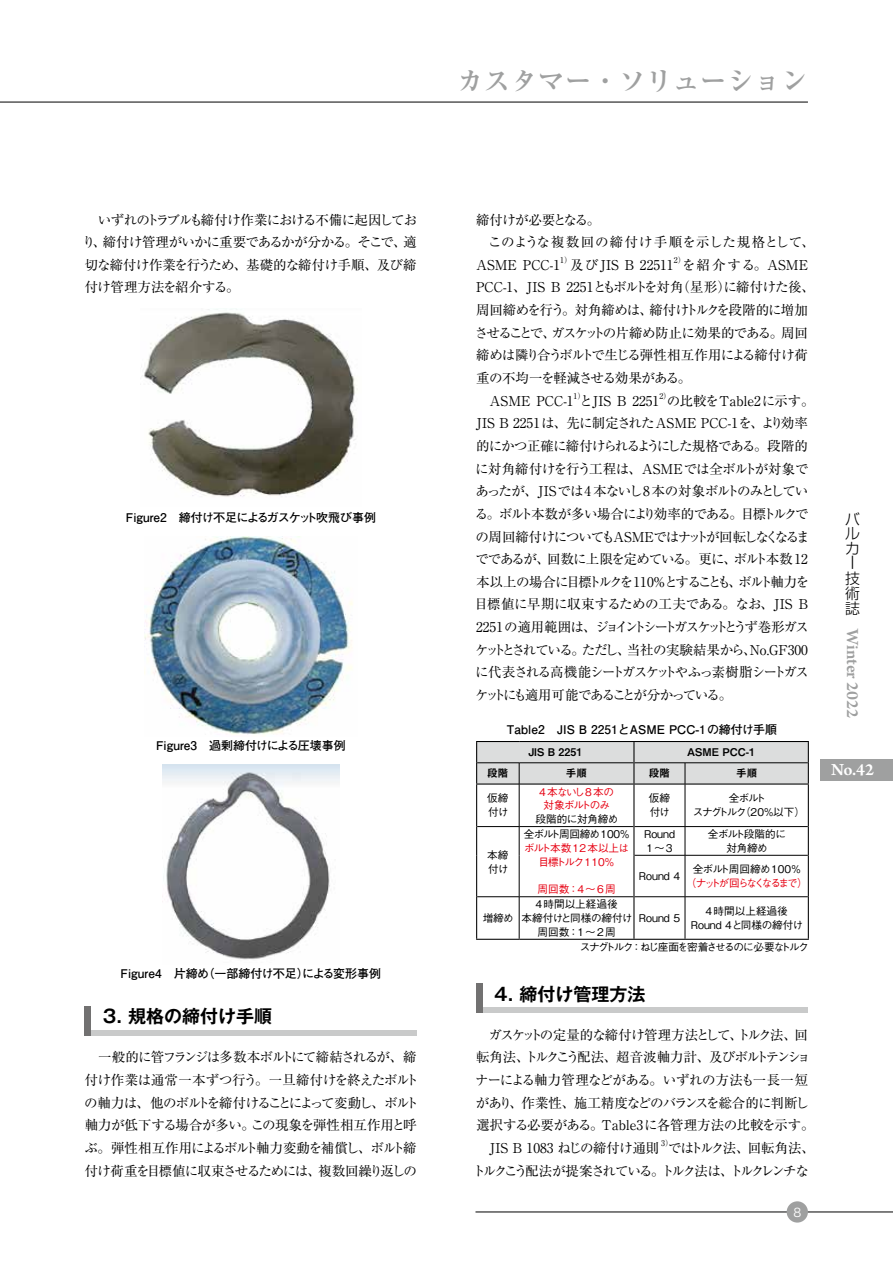
<style>
.page{position:relative;width:893px;height:1263px;background:#fff}
.page>*{position:absolute;margin:0;border:0;box-sizing:border-box;transform-origin:0 0}
.t1{font:700 27px "Ryumin Pro";color:#9fa0a0}
.t2{font:700 18px "Gothic MB101 Pro De";color:#000}
.t3{font:600 18px "Arno Pro";color:#9fa0a0}
.t4{font:600 18px "Arno Pro";color:#fff}
.t5{font:300 14.85px/14.7px "Shin Go Pro";color:#000}
.t6{font:13.5px/22.6px "Ryumin Pro";letter-spacing:-.055em;color:#000}
.t7{font:13.5px "Ryumin Pro";color:#000}
.t8{font:13.5px "Ryumin Pro";letter-spacing:-.03em;color:#000}
.t9{font:13.5px/22.6px "Ryumin Pro";letter-spacing:-.145em;color:#000}
.t10{font:13.5px "Ryumin Pro";letter-spacing:-.09em;color:#000}
.t11{font:13.5px "Ryumin Pro";letter-spacing:-.105em;color:#000}
.t12{font:13.5px "Ryumin Pro";letter-spacing:-.08em;color:#000}
.t13{font:13.5px "Ryumin Pro";letter-spacing:-.095em;color:#000}
.t14{font:13.5px "Ryumin Pro";letter-spacing:.03em;color:#000}
.t15{font:13.5px "Ryumin Pro";letter-spacing:.05em;color:#000}
.t16{font:700 12px "Futo Go B101 Pro";color:#000}
.t17{font:12px "Hira Kaku Pro W3";color:#fff}
.t18{font:500 10.65px/13.8px "Gothic BBB Pro";letter-spacing:-.03em;color:#000}
.t19{font:500 10.65px/13.8px "Gothic BBB Pro";color:#000;text-align:center}
.t20{font:500 10.65px/13.8px "Gothic BBB Pro";letter-spacing:-.14em;color:#000;text-align:center}
.t21{font:10.65px "Midashi Go Pro MB31";color:#000}
.t22{font:500 10.65px/13.8px "Gothic BBB Pro";letter-spacing:-.08em;color:#e60012;text-align:center}
.t23{font:500 10.65px/13.8px "Gothic BBB Pro";color:#e60012;text-align:center}
.t24{font:500 10.65px "Gothic BBB Pro";letter-spacing:-.195em;color:#e60012}
.t25{font:7.8px "Ryumin Pro";color:#000}
</style>
<div class="page">
<div style="left:476px;top:1008px;width:332px;height:5px;background:#c9caca"></div>
<div style="left:476px;top:983px;width:6px;height:30px;background:#727171"></div>
<div style="left:85px;top:1030px;width:331px;height:6px;background:#c9caca"></div>
<div style="left:85px;top:1006px;width:6px;height:30px;background:#727171"></div>
<hr style="left:808px;top:784px;width:1px;height:42px;background:#000">
<svg style="left:808px;top:826px;width:1px;height:29px"></svg>
<hr style="left:808px;top:855px;width:1px;height:42px;background:#000">
<hr style="left:808px;top:897px;width:1px;height:42px;background:#000">
<hr style="left:477px;top:826px;width:42px;height:1px;background:#000">
<hr style="left:519px;top:826px;width:114px;height:1px;background:#000">
<hr style="left:634px;top:826px;width:51px;height:1px;background:#000">
<hr style="left:685px;top:826px;width:123px;height:1px;background:#000">
<hr style="left:634px;top:855px;width:51px;height:1px;background:#000">
<hr style="left:685px;top:855px;width:123px;height:1px;background:#000">
<hr style="left:477px;top:896px;width:42px;height:1px;background:#000">
<hr style="left:519px;top:896px;width:114px;height:1px;background:#000">
<hr style="left:634px;top:896px;width:51px;height:1px;background:#000">
<hr style="left:685px;top:896px;width:123px;height:1px;background:#000">
<hr style="left:519px;top:784px;width:1px;height:42px;background:#000">
<hr style="left:685px;top:784px;width:1px;height:42px;background:#000">
<svg style="left:519px;top:827px;width:1px;height:28px"></svg>
<svg style="left:685px;top:827px;width:1px;height:28px"></svg>
<hr style="left:519px;top:855px;width:1px;height:41px;background:#000">
<hr style="left:685px;top:855px;width:1px;height:41px;background:#000">
<hr style="left:519px;top:897px;width:1px;height:42px;background:#000">
<hr style="left:685px;top:897px;width:1px;height:42px;background:#000">
<hr style="left:476px;top:784px;width:1px;height:42px;background:#000">
<svg style="left:476px;top:826px;width:1px;height:29px"></svg>
<hr style="left:476px;top:855px;width:1px;height:42px;background:#000">
<hr style="left:476px;top:897px;width:1px;height:42px;background:#000">
<hr style="left:476px;top:939px;width:43px;height:1px;background:#000">
<hr style="left:519px;top:939px;width:115px;height:1px;background:#000">
<hr style="left:634px;top:939px;width:51px;height:1px;background:#000">
<hr style="left:685px;top:939px;width:124px;height:1px;background:#000">
<svg style="left:476px;top:741px;width:333px;height:43px;background:#cdcece"></svg>
<hr style="left:633px;top:784px;width:1px;height:42px;background:#000">
<svg style="left:633px;top:826px;width:1px;height:29px"></svg>
<hr style="left:633px;top:855px;width:1px;height:42px;background:#000">
<hr style="left:633px;top:897px;width:1px;height:42px;background:#000">
<img style="left:144px;top:309px;width:214px;height:188px">
<img style="left:145px;top:536px;width:208px;height:199px">
<img style="left:162px;top:764px;width:177px;height:196px">
<div style="left:821px;top:759px;width:72px;height:21px;background:#9fa0a0"></div>
<hr style="left:475px;top:1212px;width:418px;height:1px;background:#000">
<div style="left:787px;top:1201px;width:21px;height:21px;background:#9fa0a0;border-radius:50%"></div>
<hr style="left:0;top:102px;width:808px;height:1px;background:#000">
<h1 class="t1" style="left:457px;top:60px;width:352px">カスタマー・ソリューション</h1>
<p class="t6" style="left:82px;top:207px;width:337px;text-align:justify;text-indent:16px">いずれのトラブルも締付け作業における不備に起因しており、締付け管理がいかに重要であるかが分かる。そこで、適切な締付け作業を行うため、基礎的な締付け手順、及び締付け管理方法を紹介する。</p>
<p class="t16" style="left:126px;top:507px;width:252px">Figure2　締付け不足によるガスケット吹飛び事例</p>
<p class="t16" style="left:156px;top:735px;width:191px">Figure3　過剰締付けによる圧壊事例</p>
<p class="t16" style="left:121px;top:963px;width:262px">Figure4　片締め（一部締付け不足）による変形事例</p>
<h2 class="t2" style="left:85px;top:1001px;width:189px">　3. 規格の締付け手順</h2>
<p class="t6" style="left:84px;top:1045px;width:336px;text-indent:14px">一般的に管フランジは多数本ボルトにて締結されるが、締付け作業は通常一本ずつ行う。一旦締付けを終えたボルトの軸力は、他のボルトを締付けることによって変動し、ボルト軸力が低下する場合が多い。この現象を弾性相互作用と呼ぶ。弾性相互作用によるボルト軸力変動を補償し、ボルト締付け荷重を目標値に収束させるためには、複数回繰り返しの</p>
<p class="t6" style="left:476px;top:207px;width:126px">締付けが必要となる。</p>
<p class="t14" style="left:488px;top:231px;width:328px">このような複数回の締付け手順を示した規格として、</p>
<p class="t6" style="left:476px;top:252px;width:85px">ASME PCC-1</p>
<p class="t25" style="left:560px;top:254px;width:13px">1）</p>
<p class="t7" style="left:570px;top:254px;width:105px">及びJIS B 22511</p>
<p class="t25" style="left:674px;top:254px;width:13px">2）</p>
<p class="t15" style="left:682px;top:254px;width:127px">を紹介する。ASME</p>
<p class="t8" style="left:476px;top:277px;width:340px">PCC-1、JIS B 2251ともボルトを対角（星形）に締付けた後、</p>
<p class="t6" style="left:476px;top:298px;width:333px">周回締めを行う。対角締めは、締付けトルクを段階的に増加</p>
<p class="t10" style="left:474px;top:322px;width:335px">させることで、ガスケットの片締め防止に効果的である。周回</p>
<p class="t12" style="left:476px;top:345px;width:333px">締めは隣り合うボルトで生じる弾性相互作用による締付け荷</p>
<p class="t6" style="left:476px;top:366px;width:217px">重の不均一を軽減させる効果がある。</p>
<p class="t7" style="left:490px;top:390px;width:171px">ASME PCC-1 とJIS B 2251</p>
<p class="t25" style="left:574px;top:390px;width:13px">1）</p>
<p class="t25" style="left:659px;top:390px;width:13px">2）</p>
<p class="t6" style="left:475px;top:388px;width:342px;text-indent:192px">の比較をTable2に示す。<br>JIS B 2251は、先に制定されたASME PCC-1を、より効率的にかつ正確に締付けられるようにした規格である。段階的に対角締付けを行う工程は、ASMEでは全ボルトが対象であったが、JISでは4 本ないし8 本の対象ボルトのみとしている。ボルト本数が多い場合により効率的である。目標トルクでの周回締付けについてもASMEではナットが回転しなくなるまでであるが、回数に上限を定めている。更に、ボルト本数 12本以上の場合に目標トルクを110%とすることも、ボルト軸力を目標値に早期に収束するための工夫である。なお、JIS B<br>2251 の適用範囲は、ジョイントシートガスケットとうず巻形ガスケットとされている。ただし、当社の実験結果から、No.GF300に代表される高機能シートガスケットやふっ素樹脂シートガスケットにも適用可能であることが分かっている。</p>
<p class="t16" style="left:507px;top:720px;width:272px">Table2　JIS B 2251とASME PCC-1の締付け手順</p>
<p class="t21" style="left:528px;top:744px;width:55px">JIS B 2251</p>
<p class="t21" style="left:687px;top:744px;width:70px">ASME PCC-1</p>
<p class="t21" style="left:487px;top:765px;width:23px">段階</p>
<p class="t21" style="left:566px;top:765px;width:23px">手順</p>
<p class="t21" style="left:649px;top:765px;width:23px">段階</p>
<p class="t21" style="left:736px;top:765px;width:23px">手順</p>
<p class="t18" style="left:487px;top:790px;width:23px">仮締付け</p>
<p class="t22" style="left:539px;top:783px;width:76px">4本ないし8本の対象ボルトのみ</p>
<p class="t18" style="left:535px;top:811px;width:84px">段階的に対角締め</p>
<p class="t18" style="left:649px;top:790px;width:23px">仮締付け</p>
<p class="t20" style="left:693px;top:790px;width:114px">全ボルト<br>スナグトルク（20％以下）</p>
<p class="t18" style="left:487px;top:846px;width:23px">本締付け</p>
<p class="t18" style="left:483px;top:910px;width:33px">増締め</p>
<p class="t18" style="left:524px;top:826px;width:108px">全ボルト周回締め100％</p>
<p class="t23" style="left:524px;top:840px;width:107px">ボルト本数12本以上は目標トルク110％</p>
<p class="t22" style="left:537px;top:881px;width:80px">周回数：4〜6周</p>
<p class="t18" style="left:644px;top:826px;width:32px">Round<br>1〜3</p>
<p class="t18" style="left:708px;top:826px;width:80px;text-align:center">全ボルト段階的に対角締め</p>
<p class="t18" style="left:639px;top:868px;width:43px">Round 4</p>
<p class="t18" style="left:693px;top:861px;width:110px">全ボルト周回締め100％</p>
<p class="t24" style="left:686px;top:874px;width:123px">（ナットが回らなくなるまで）</p>
<p class="t19" style="left:521px;top:896px;width:112px">4時間以上経過後<br>本締付けと同様の締付け周回数：1〜2周</p>
<p class="t18" style="left:639px;top:910px;width:43px">Round 5</p>
<p class="t19" style="left:691px;top:903px;width:114px">4時間以上経過後<br>Round 4と同様の締付け</p>
<p class="t20" style="left:580px;top:939px;width:230px">スナグトルク：ねじ座面を密着させるのに必要なトルク</p>
<h2 class="t2" style="left:476px;top:979px;width:171px">　4. 締付け管理方法</h2>
<p class="t13" style="left:488px;top:1024px;width:321px">ガスケットの定量的な締付け管理方法として、トルク法、回</p>
<p class="t11" style="left:476px;top:1047px;width:336px">転角法、トルクこう配法、超音波軸力計、及びボルトテンショ</p>
<p class="t8" style="left:475px;top:1069px;width:334px">ナーによる軸力管理などがある。いずれの方法も一長一短</p>
<p class="t6" style="left:476px;top:1090px;width:335px">があり、作業性、施工精度などのバランスを総合的に判断し</p>
<p class="t7" style="left:476px;top:1114px;width:340px">選択する必要がある。Table3に各管理方法の比較を示す。</p>
<p class="t7" style="left:490px;top:1137px;width:171px">JIS B 1083 ねじの締付け通則</p>
<p class="t25" style="left:661px;top:1137px;width:13px">3）</p>
<p class="t9" style="left:472px;top:1136px;width:344px;text-indent:196px">ではトルク法、回転角法、トルクこう配法が提案されている。トルク法は、トルクレンチな</p>
<p class="t17" style="left:793px;top:1201px;width:9px">8</p>
<p class="t5" style="left:845px;top:510px;width:16px">バルカー技術誌</p>
<h2 class="t3" style="left:863px;top:629px;width:90px;rotate:90deg">Winter 2022</h2>
<h2 class="t4" style="left:831px;top:759px;width:45px">No.42</h2>
</div>
